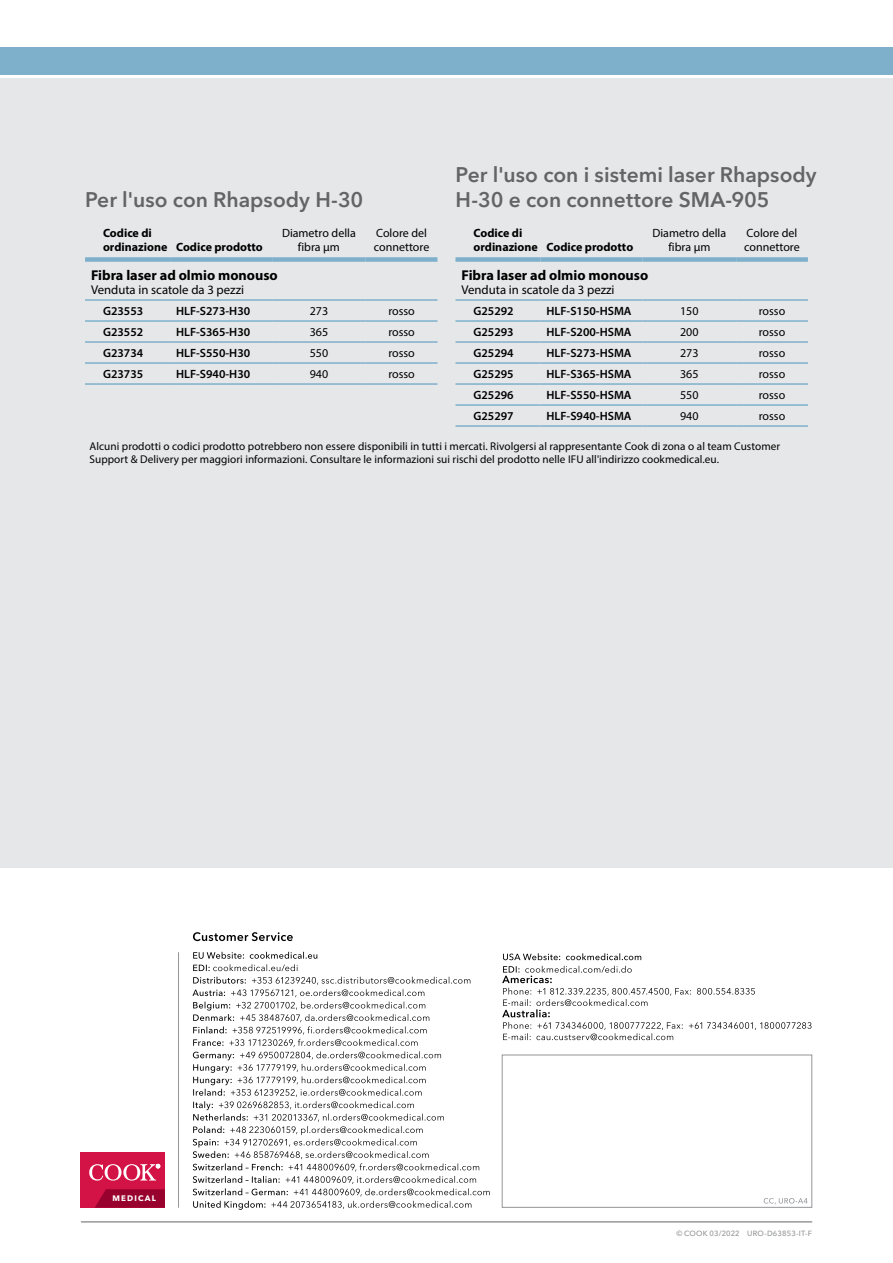
<style>
.page{position:relative;width:893px;height:1263px;background:#fff}
.page>*{position:absolute;margin:0;border:0;box-sizing:border-box;transform-origin:0 0}
.t1{font:600 21px/25.2px "Avenir Next LT Pro";color:#636466}
.t2{font:700 14.25px "Myriad Pro";color:#000}
.t3{font:12.75px "Myriad Pro";color:#000}
.t4{font:600 12px "Myriad Pro";color:#000}
.t5{font:12px/13.5px "Myriad Pro";color:#000;text-align:center}
.t6{font:700 12px/13.5px "Myriad Pro";color:#000}
.t7{font:11.25px/12.8px "Myriad Pro";letter-spacing:.005em;color:#000}
.t8{font:700 7.95px "Avenir Next LT Pro";letter-spacing:.155em;color:#fff}
.t9{font:500 7.5px "Avenir Next LT Pro";letter-spacing:.02em;color:#939598}
</style>
<div class="page">
<svg style="left:502px;top:966px;width:309px;height:74px"></svg>
<svg style="left:503px;top:953px;width:138px;height:7px"></svg>
<svg style="left:192px;top:977px;width:298px;height:233px"></svg>
<svg style="left:193px;top:952px;width:124px;height:19px"></svg>
<svg style="left:193px;top:932px;width:100px;height:9px"></svg>
<hr style="left:178px;top:952px;width:1px;height:256px;background:#939598">
<hr style="left:81px;top:1221px;width:731px;height:1px;background:#636466">
<div style="left:81px;top:1152px;width:84px;height:56px;background:#d31245"></div>
<svg style="left:95px;top:1189px;width:70px;height:19px"></svg>
<svg style="left:89px;top:1164px;width:71px;height:16px"></svg>
<div style="left:502px;top:1054px;width:310px;height:154px;border:1px solid #939598"></div>
<svg style="left:764px;top:1198px;width:44px;height:6px"></svg>
<div style="left:0;top:78px;width:893px;height:789px;background:#e6e7e8"></div>
<div style="left:0;top:47px;width:893px;height:28px;background:#7eb0cc"></div>
<div style="left:85px;top:257px;width:85px;height:5px;background:#7eb0cc"></div>
<div style="left:170px;top:257px;width:102px;height:5px;background:#7eb0cc"></div>
<hr style="left:85px;top:299px;width:85px;height:2px;background:#7eb0cc">
<hr style="left:170px;top:299px;width:102px;height:2px;background:#7eb0cc">
<hr style="left:272px;top:299px;width:94px;height:2px;background:#7eb0cc">
<hr style="left:366px;top:299px;width:71px;height:2px;background:#7eb0cc">
<hr style="left:85px;top:320px;width:85px;height:2px;background:#7eb0cc">
<hr style="left:170px;top:320px;width:102px;height:2px;background:#7eb0cc">
<hr style="left:272px;top:320px;width:94px;height:2px;background:#7eb0cc">
<hr style="left:366px;top:320px;width:71px;height:2px;background:#7eb0cc">
<hr style="left:85px;top:341px;width:85px;height:2px;background:#7eb0cc">
<hr style="left:170px;top:341px;width:102px;height:2px;background:#7eb0cc">
<hr style="left:272px;top:341px;width:94px;height:2px;background:#7eb0cc">
<hr style="left:366px;top:341px;width:71px;height:2px;background:#7eb0cc">
<hr style="left:85px;top:362px;width:85px;height:2px;background:#7eb0cc">
<hr style="left:170px;top:362px;width:102px;height:2px;background:#7eb0cc">
<hr style="left:272px;top:362px;width:94px;height:2px;background:#7eb0cc">
<hr style="left:366px;top:362px;width:71px;height:2px;background:#7eb0cc">
<hr style="left:85px;top:383px;width:85px;height:2px;background:#7eb0cc">
<hr style="left:170px;top:383px;width:102px;height:2px;background:#7eb0cc">
<hr style="left:272px;top:383px;width:94px;height:2px;background:#7eb0cc">
<hr style="left:366px;top:383px;width:71px;height:2px;background:#7eb0cc">
<div style="left:272px;top:257px;width:94px;height:5px;background:#7eb0cc"></div>
<div style="left:366px;top:257px;width:71px;height:5px;background:#7eb0cc"></div>
<div style="left:455px;top:257px;width:85px;height:5px;background:#7eb0cc"></div>
<div style="left:540px;top:257px;width:103px;height:5px;background:#7eb0cc"></div>
<div style="left:643px;top:257px;width:93px;height:5px;background:#7eb0cc"></div>
<div style="left:736px;top:257px;width:72px;height:5px;background:#7eb0cc"></div>
<hr style="left:455px;top:299px;width:85px;height:2px;background:#7eb0cc">
<hr style="left:540px;top:299px;width:103px;height:2px;background:#7eb0cc">
<hr style="left:643px;top:299px;width:93px;height:2px;background:#7eb0cc">
<hr style="left:736px;top:299px;width:72px;height:2px;background:#7eb0cc">
<hr style="left:455px;top:320px;width:85px;height:2px;background:#7eb0cc">
<hr style="left:540px;top:320px;width:103px;height:2px;background:#7eb0cc">
<hr style="left:643px;top:320px;width:93px;height:2px;background:#7eb0cc">
<hr style="left:736px;top:320px;width:72px;height:2px;background:#7eb0cc">
<hr style="left:455px;top:341px;width:85px;height:2px;background:#7eb0cc">
<hr style="left:540px;top:341px;width:103px;height:2px;background:#7eb0cc">
<hr style="left:643px;top:341px;width:93px;height:2px;background:#7eb0cc">
<hr style="left:736px;top:341px;width:72px;height:2px;background:#7eb0cc">
<hr style="left:455px;top:362px;width:85px;height:2px;background:#7eb0cc">
<hr style="left:540px;top:362px;width:103px;height:2px;background:#7eb0cc">
<hr style="left:643px;top:362px;width:93px;height:2px;background:#7eb0cc">
<hr style="left:736px;top:362px;width:72px;height:2px;background:#7eb0cc">
<hr style="left:455px;top:383px;width:85px;height:2px;background:#7eb0cc">
<hr style="left:540px;top:383px;width:103px;height:2px;background:#7eb0cc">
<hr style="left:643px;top:383px;width:93px;height:2px;background:#7eb0cc">
<hr style="left:736px;top:383px;width:72px;height:2px;background:#7eb0cc">
<hr style="left:455px;top:404px;width:85px;height:2px;background:#7eb0cc">
<hr style="left:540px;top:404px;width:103px;height:2px;background:#7eb0cc">
<hr style="left:643px;top:404px;width:93px;height:2px;background:#7eb0cc">
<hr style="left:736px;top:404px;width:72px;height:2px;background:#7eb0cc">
<hr style="left:455px;top:425px;width:85px;height:2px;background:#7eb0cc">
<hr style="left:540px;top:425px;width:103px;height:2px;background:#7eb0cc">
<hr style="left:643px;top:425px;width:93px;height:2px;background:#7eb0cc">
<hr style="left:736px;top:425px;width:72px;height:2px;background:#7eb0cc">
<h1 class="t1" style="left:85px;top:187px;width:280px">Per l'uso con Rhapsody H-30</h1>
<p class="t6" style="left:103px;top:226px;width:161px">Codice di<br>ordinazione Codice prodotto</p>
<p class="t5" style="left:282px;top:226px;width:75px">Diametro della fibra μm</p>
<p class="t5" style="left:374px;top:226px;width:57px;text-align:left">Colore del connettore</p>
<p class="t2" style="left:91px;top:266px;width:188px">Fibra laser ad olmio monouso</p>
<p class="t3" style="left:91px;top:282px;width:155px">Venduta in scatole da 3 pezzi</p>
<p class="t4" style="left:103px;top:303px;width:42px">G23553</p>
<p class="t4" style="left:176px;top:303px;width:76px">HLF-S273-H30</p>
<p class="t5" style="left:310px;top:304px;width:20px">273</p>
<p class="t5" style="left:388px;top:304px;width:28px">rosso</p>
<p class="t4" style="left:103px;top:324px;width:42px">G23552</p>
<p class="t4" style="left:176px;top:324px;width:76px">HLF-S365-H30</p>
<p class="t5" style="left:310px;top:325px;width:20px">365</p>
<p class="t5" style="left:388px;top:325px;width:28px">rosso</p>
<p class="t4" style="left:103px;top:345px;width:42px">G23734</p>
<p class="t4" style="left:176px;top:345px;width:76px">HLF-S550-H30</p>
<p class="t5" style="left:310px;top:346px;width:20px">550</p>
<p class="t5" style="left:388px;top:346px;width:28px">rosso</p>
<p class="t4" style="left:103px;top:366px;width:42px">G23735</p>
<p class="t4" style="left:176px;top:366px;width:76px">HLF-S940-H30</p>
<p class="t5" style="left:310px;top:367px;width:20px">940</p>
<p class="t5" style="left:388px;top:367px;width:28px">rosso</p>
<h1 class="t1" style="left:455px;top:162px;width:363px">Per l'uso con i sistemi laser Rhapsody<br>H-30 e con connettore SMA-905</h1>
<p class="t6" style="left:473px;top:226px;width:161px">Codice di<br>ordinazione Codice prodotto</p>
<p class="t5" style="left:652px;top:226px;width:75px">Diametro della fibra μm</p>
<p class="t5" style="left:744px;top:226px;width:57px;text-align:left">Colore del connettore</p>
<p class="t2" style="left:461px;top:266px;width:188px">Fibra laser ad olmio monouso</p>
<p class="t3" style="left:461px;top:282px;width:155px">Venduta in scatole da 3 pezzi</p>
<p class="t4" style="left:473px;top:303px;width:42px">G25292</p>
<p class="t4" style="left:547px;top:303px;width:86px">HLF-S150-HSMA</p>
<p class="t5" style="left:680px;top:304px;width:20px">150</p>
<p class="t5" style="left:759px;top:304px;width:28px">rosso</p>
<p class="t4" style="left:473px;top:324px;width:42px">G25293</p>
<p class="t4" style="left:547px;top:324px;width:86px">HLF-S200-HSMA</p>
<p class="t5" style="left:680px;top:325px;width:20px">200</p>
<p class="t5" style="left:759px;top:325px;width:28px">rosso</p>
<p class="t4" style="left:473px;top:345px;width:42px">G25294</p>
<p class="t4" style="left:547px;top:345px;width:86px">HLF-S273-HSMA</p>
<p class="t5" style="left:680px;top:346px;width:20px">273</p>
<p class="t5" style="left:759px;top:346px;width:28px">rosso</p>
<p class="t4" style="left:473px;top:366px;width:42px">G25295</p>
<p class="t4" style="left:547px;top:366px;width:86px">HLF-S365-HSMA</p>
<p class="t5" style="left:680px;top:367px;width:20px">365</p>
<p class="t5" style="left:759px;top:367px;width:28px">rosso</p>
<p class="t4" style="left:473px;top:387px;width:42px">G25296</p>
<p class="t4" style="left:547px;top:387px;width:86px">HLF-S550-HSMA</p>
<p class="t5" style="left:680px;top:388px;width:20px">550</p>
<p class="t5" style="left:759px;top:388px;width:28px">rosso</p>
<p class="t4" style="left:473px;top:408px;width:42px">G25297</p>
<p class="t4" style="left:547px;top:408px;width:86px">HLF-S940-HSMA</p>
<p class="t5" style="left:680px;top:409px;width:20px">940</p>
<p class="t5" style="left:759px;top:409px;width:28px">rosso</p>
<p class="t7" style="left:90px;top:440px;width:692px">Alcuni prodotti o codici prodotto potrebbero non essere disponibili in tutti i mercati. Rivolgersi al rappresentante Cook di zona o al team Customer<br>Support &amp; Delivery per maggiori informazioni. Consultare le informazioni sui rischi del prodotto nelle IFU all'indirizzo cookmedical.eu.</p>
<p class="t8" style="left:112px;top:1193px;width:45px">MEDICAL</p>
<p class="t9" style="left:676px;top:1228px;width:137px">© COOK 03/2022 URO-D63853-IT-F</p>
</div>
